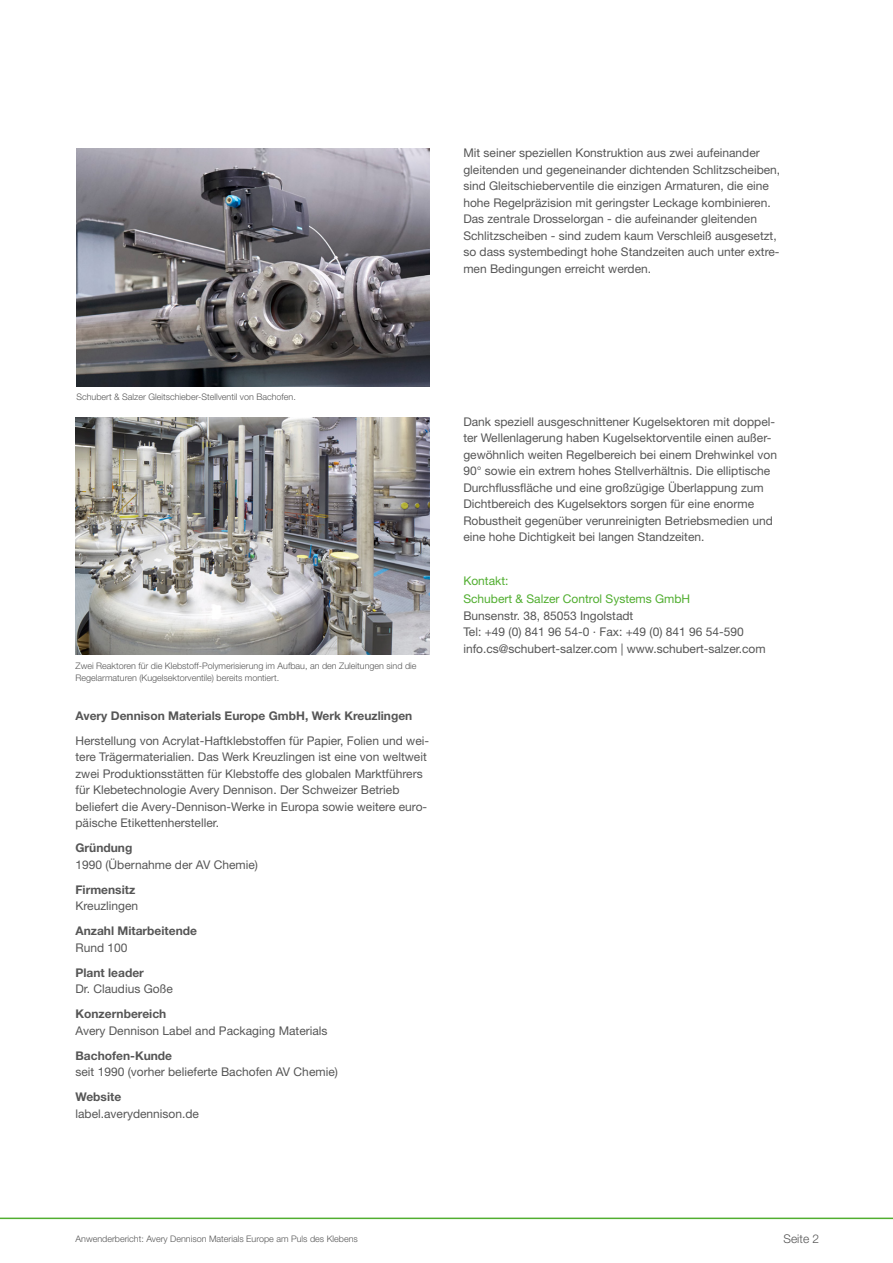
<style>
.page{position:relative;width:893px;height:1263px;background:#fff}
.page>*{position:absolute;margin:0;border:0;box-sizing:border-box;transform-origin:0 0}
.t1{font:12px/16.5px "Helvetica Neue LT Std";color:#565656}
.t2{font:700 12px "Helvetica Neue LT Std";color:#565656}
.t3{font:12px/18px "Helvetica Neue LT Std";color:#51ae30}
.t4{font:300 12px "Helvetica Neue LT Std";color:#565656}
.t5{font:300 9px/12px "Helvetica Neue LT Std";color:#565656}
</style>
<div class="page">
<hr style="left:0;top:1217px;width:893px;height:2px;background:#51ae30">
<img style="left:76px;top:149px;width:354px;height:237px">
<img style="left:76px;top:417px;width:354px;height:238px">
<p class="t1" style="left:463px;top:145px;width:318px">Mit seiner speziellen Konstruktion aus zwei aufeinander gleitenden und gegeneinander dichtenden Schlitzscheiben, sind Gleitschieberventile die einzigen Armaturen, die eine hohe Regelpräzision mit geringster Leckage kombinieren.<br>Das zentrale Drosselorgan - die aufeinander gleitenden Schlitzscheiben - sind zudem kaum Verschleiß ausgesetzt, so dass systembedingt hohe Standzeiten auch unter extre&shy;men Bedingungen erreicht werden.</p>
<p class="t5" style="left:76px;top:391px;width:221px">Schubert &amp; Salzer Gleitschieber-Stellventil von Bachofen.</p>
<p class="t5" style="left:76px;top:660px;width:343px">Zwei Reaktoren für die Klebstoff-Polymerisierung im Aufbau, an den Zuleitungen sind die<br>Regelarmaturen (Kugelsektorventile) bereits montiert.</p>
<p class="t2" style="left:76px;top:708px;width:338px">Avery Dennison Materials Europe GmbH, Werk Kreuzlingen</p>
<p class="t1" style="left:76px;top:732px;width:355px">Herstellung von Acrylat-Haftklebstoffen für Papier, Folien und wei&shy;tere Trägermaterialien. Das Werk Kreuzlingen ist eine von weltweit zwei Produktionsstätten für Klebstoffe des globalen Marktführers für Klebetechnologie Avery Dennison. Der Schweizer Betrieb beliefert die Avery-Dennison-Werke in Europa sowie weitere euro&shy;päische Etikettenhersteller.</p>
<p class="t2" style="left:76px;top:841px;width:58px">Gründung</p>
<p class="t1" style="left:76px;top:856px;width:184px">1990 (Übernahme der AV Chemie)</p>
<p class="t2" style="left:76px;top:882px;width:61px">Firmensitz</p>
<p class="t1" style="left:76px;top:898px;width:64px">Kreuzlingen</p>
<p class="t2" style="left:76px;top:924px;width:123px">Anzahl Mitarbeitende</p>
<p class="t1" style="left:76px;top:939px;width:54px">Rund 100</p>
<p class="t2" style="left:76px;top:965px;width:70px">Plant leader</p>
<p class="t1" style="left:76px;top:981px;width:99px">Dr. Claudius Goße</p>
<p class="t2" style="left:76px;top:1007px;width:92px">Konzernbereich</p>
<p class="t1" style="left:76px;top:1022px;width:254px">Avery Dennison Label and Packaging Materials</p>
<p class="t2" style="left:76px;top:1048px;width:98px">Bachofen-Kunde</p>
<p class="t1" style="left:76px;top:1064px;width:264px">seit 1990 (vorher belieferte Bachofen AV Chemie)</p>
<p class="t2" style="left:76px;top:1090px;width:47px">Website</p>
<p class="t1" style="left:76px;top:1105px;width:125px">label.averydennison.de</p>
<p class="t1" style="left:463px;top:413px;width:315px">Dank speziell ausgeschnittener Kugelsektoren mit doppel&shy;ter Wellenlagerung haben Kugelsektorventile einen außer&shy;gewöhnlich weiten Regelbereich bei einem Drehwinkel von 90° sowie ein extrem hohes Stellverhältnis. Die elliptische Durchflussfläche und eine großzügige Überlappung zum Dichtbereich des Kugelsektors sorgen für eine enorme Robustheit gegenüber verunreinigten Betriebsmedien und eine hohe Dichtigkeit bei langen Standzeiten.</p>
<p class="t3" style="left:463px;top:572px;width:228px">Kontakt:<br>Schubert &amp; Salzer Control Systems GmbH</p>
<p class="t1" style="left:463px;top:607px;width:304px">Bunsenstr. 38, 85053 Ingolstadt<br>Tel: +49 (0) 841 96 54-0 · Fax: +49 (0) 841 96 54-590 info.cs@schubert-salzer.com | www.schubert-salzer.com</p>
<p class="t5" style="left:76px;top:1232px;width:284px">Anwenderbericht: Avery Dennison Materials Europe am Puls des Klebens</p>
<p class="t4" style="left:783px;top:1231px;width:37px">Seite 2</p>
</div>
